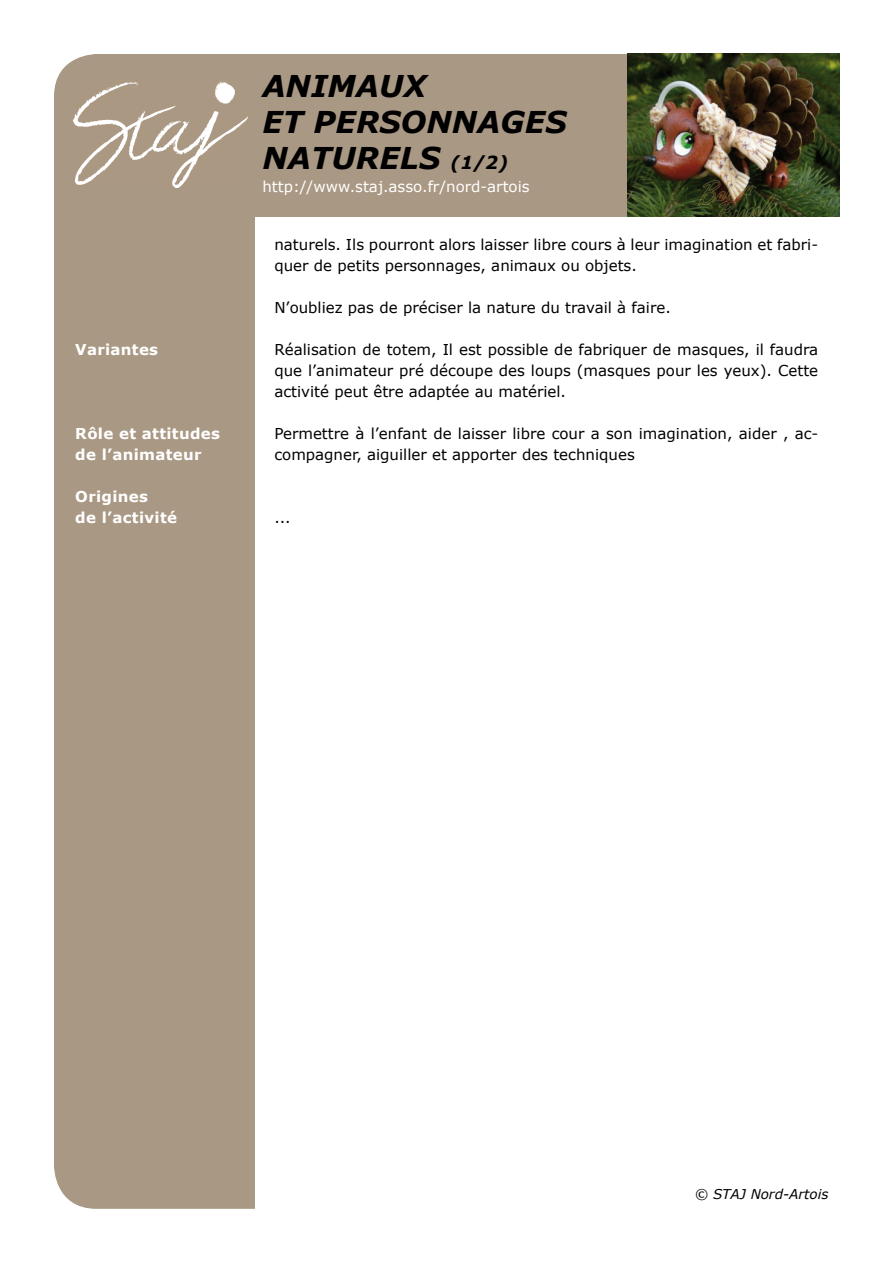
<style>
.page{position:relative;width:893px;height:1263px;background:#fff}
.page>*{position:absolute;margin:0;border:0;box-sizing:border-box;transform-origin:0 0}
.t1{font:italic 700 30px/36px "Verdana";color:#000}
.t2{font:15px/21px "Verdana";color:#000}
.t3{font:700 15px/21px "Verdana";letter-spacing:.02em;color:#fff}
.t4{font:15px "Verdana";color:#fff}
.t5{font:italic 13.5px "Verdana";color:#000}
.s1{font-size:18px}
</style>
<div class="page">
<div style="left:54px;top:54px;width:781px;height:1155px;background:#a99883;border-radius:43px"></div>
<img style="left:74px;top:81px;width:174px;height:106px">
<img style="left:627px;top:54px;width:212px;height:163px">
<div style="left:255px;top:217px;width:584px;height:1010px;background:#fff"></div>
<p class="t3" style="left:75px;top:340px;width:84px">Variantes</p>
<p class="t3" style="left:75px;top:424px;width:146px">Rôle et attitudes de l’animateur</p>
<p class="t3" style="left:75px;top:487px;width:103px">Origines<br>de l’activité</p>
<h1 class="t1" style="left:262px;top:70px;width:306px">ANIMAUX<br>ET PERSONNAGES<br>NATURELS <span class="s1">(1/2)</span></h1>
<p class="t4" style="left:262px;top:180px;width:269px">http://www.staj.asso.fr/nord-artois</p>
<p class="t2" style="left:274px;top:235px;width:545px">naturels. Ils pourront alors laisser libre cours à leur imagination et fabri&shy;quer de petits personnages, animaux ou objets.</p>
<p class="t2" style="left:274px;top:298px;width:398px">N’oubliez pas de préciser la nature du travail à faire.</p>
<p class="t2" style="left:274px;top:340px;width:545px;text-align:justify">Réalisation de totem, Il est possible de fabriquer de masques, il faudra que l’animateur pré découpe des loups (masques pour les yeux). Cette activité peut être adaptée au matériel.</p>
<p class="t2" style="left:274px;top:424px;width:545px">Permettre à l’enfant de laisser libre cour a son imagination, aider , ac&shy;compagner, aiguiller et apporter des techniques</p>
<p class="t2" style="left:274px;top:508px;width:18px">...</p>
<p class="t5" style="left:694px;top:1189px;width:135px">© STAJ Nord-Artois</p>
</div>
